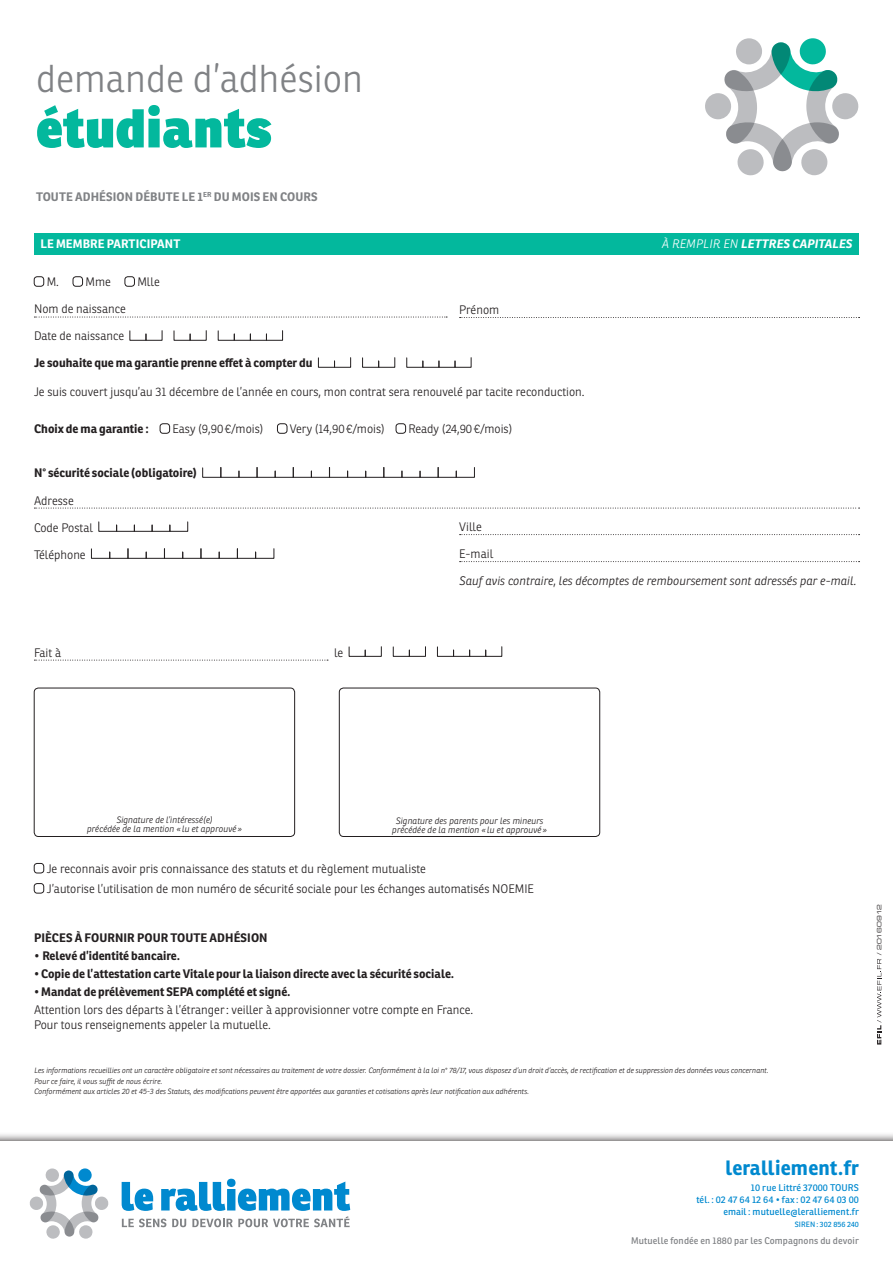
<style>
.page{position:relative;width:893px;height:1263px;background:#fff}
.page>*{position:absolute;margin:0;border:0;box-sizing:border-box;transform-origin:0 0}
.t1{font:800 53.1px "Ronnia";letter-spacing:.005em;color:#03b89d}
.t2{font:300 37.8px "Ronnia";color:#808285}
.t3{font:700 20.25px "Ronnia";letter-spacing:.01em;color:#0089cf}
.t4{font:300 12px/20.1px "Ronnia";color:#231f20}
.t5{font:700 12px "Ronnia";color:#231f20}
.t6{font:italic 300 12px "Ronnia";color:#231f20}
.t7{font:700 12px "Ronnia";letter-spacing:.01em;color:#808285}
.t8{font:italic 700 12px "Ronnia";letter-spacing:.01em;color:#fff}
.t9{font:700 12px "Ronnia";letter-spacing:.01em;color:#fff}
.t10{font:9.45px/12px "Ronnia";letter-spacing:.01em;color:#0089cf;text-align:right}
.t11{font:9.45px "Ronnia";letter-spacing:.01em;color:#808285}
.t12{font:italic 300 9px/9px "Ronnia";color:#231f20;text-align:center}
.t13{font:italic 300 7.5px/10.5px "Ronnia";color:#231f20}
.t14{font:7.5px "Ronnia";letter-spacing:.01em;color:#0089cf}
.t15{font:6px "Eurostile Extended Two";color:#231f20}
.s1{font-weight:300}
</style>
<div class="page">
<svg style="left:0;top:1134px;width:893px;height:7px;background:#cac9c9"></svg>
<svg style="left:122px;top:1179px;width:228px;height:48px"></svg>
<svg style="left:30px;top:1168px;width:78px;height:71px"></svg>
<svg style="left:705px;top:38px;width:153px;height:137px"></svg>
<div style="left:34px;top:233px;width:825px;height:21px;background:#03b89d"></div>
<svg style="left:34px;top:317px;width:413px;height:1px"></svg>
<svg style="left:34px;top:508px;width:826px;height:1px"></svg>
<svg style="left:34px;top:660px;width:294px;height:1px"></svg>
<div style="left:34px;top:277px;width:10px;height:9px;border:1px solid #231f20;border-radius:3px"></div>
<div style="left:73px;top:277px;width:10px;height:9px;border:1px solid #231f20;border-radius:3px"></div>
<div style="left:125px;top:277px;width:10px;height:9px;border:1px solid #231f20;border-radius:3px"></div>
<svg style="left:129px;top:330px;width:33px;height:11px"></svg>
<svg style="left:218px;top:330px;width:17px;height:11px"></svg>
<svg style="left:174px;top:330px;width:33px;height:11px"></svg>
<svg style="left:266px;top:330px;width:17px;height:11px"></svg>
<svg style="left:318px;top:357px;width:33px;height:11px"></svg>
<svg style="left:406px;top:357px;width:17px;height:11px"></svg>
<svg style="left:362px;top:357px;width:33px;height:11px"></svg>
<svg style="left:455px;top:357px;width:16px;height:11px"></svg>
<div style="left:160px;top:424px;width:10px;height:9px;border:1px solid #231f20;border-radius:3px"></div>
<div style="left:277px;top:424px;width:10px;height:9px;border:1px solid #231f20;border-radius:3px"></div>
<div style="left:396px;top:424px;width:10px;height:9px;border:1px solid #231f20;border-radius:3px"></div>
<svg style="left:220px;top:467px;width:128px;height:11px"></svg>
<svg style="left:365px;top:467px;width:37px;height:11px"></svg>
<svg style="left:420px;top:467px;width:55px;height:11px"></svg>
<svg style="left:98px;top:521px;width:19px;height:11px"></svg>
<svg style="left:169px;top:521px;width:19px;height:11px"></svg>
<svg style="left:91px;top:548px;width:183px;height:11px"></svg>
<svg style="left:349px;top:646px;width:33px;height:11px"></svg>
<svg style="left:437px;top:646px;width:17px;height:11px"></svg>
<svg style="left:393px;top:646px;width:33px;height:11px"></svg>
<svg style="left:485px;top:646px;width:17px;height:11px"></svg>
<div style="left:34px;top:863px;width:10px;height:10px;border:1px solid #231f20;border-radius:3px"></div>
<div style="left:34px;top:883px;width:10px;height:10px;border:1px solid #231f20;border-radius:3px"></div>
<svg style="left:460px;top:317px;width:400px;height:1px"></svg>
<svg style="left:460px;top:534px;width:400px;height:1px"></svg>
<svg style="left:460px;top:561px;width:400px;height:1px"></svg>
<div style="left:34px;top:688px;width:261px;height:149px;border:1px solid #231f20;border-radius:4px"></div>
<div style="left:339px;top:688px;width:261px;height:149px;border:1px solid #231f20;border-radius:4px"></div>
<svg style="left:877px;top:959px;width:5px;height:85px"></svg>
<h2 class="t2" style="left:36px;top:55px;width:329px">demande d’adhésion</h2>
<h1 class="t1" style="left:36px;top:93px;width:237px">étudiants</h1>
<p class="t7" style="left:36px;top:189px;width:283px">TOUTE ADHÉSION DÉBUTE LE 1<sup>ER</sup> DU MOIS EN COURS</p>
<p class="t9" style="left:40px;top:236px;width:141px">LE MEMBRE PARTICIPANT</p>
<p class="t8" style="left:662px;top:236px;width:192px"><span class="s1">À REMPLIR EN</span> LETTRES CAPITALES</p>
<p class="t4" style="left:47px;top:272px;width:66px">M. Mme</p>
<p class="t4" style="left:137px;top:272px;width:24px">Mlle</p>
<p class="t4" style="left:34px;top:299px;width:93px">Nom de naissance</p>
<p class="t4" style="left:34px;top:326px;width:92px">Date de naissance</p>
<p class="t5" style="left:34px;top:356px;width:280px">Je souhaite que ma garantie prenne effet à compter du</p>
<p class="t4" style="left:34px;top:382px;width:552px">Je suis couvert jusqu’au 31 décembre de l’année en cours, mon contrat sera renouvelé par tacite reconduction.</p>
<p class="t5" style="left:34px;top:422px;width:116px">Choix de ma garantie :</p>
<p class="t4" style="left:173px;top:419px;width:92px">Easy (9,90€/mois)</p>
<p class="t4" style="left:290px;top:419px;width:96px">Very (14,90€/mois)</p>
<p class="t4" style="left:409px;top:419px;width:105px">Ready (24,90€/mois)</p>
<p class="t5" style="left:34px;top:466px;width:164px">N° sécurité sociale (obligatoire)</p>
<p class="t4" style="left:34px;top:490px;width:41px">Adresse</p>
<p class="t4" style="left:34px;top:517px;width:61px">Code Postal</p>
<p class="t4" style="left:34px;top:544px;width:53px">Téléphone</p>
<p class="t4" style="left:459px;top:300px;width:41px">Prénom</p>
<p class="t4" style="left:459px;top:517px;width:24px">Ville</p>
<p class="t4" style="left:459px;top:544px;width:36px">E-mail</p>
<p class="t4" style="left:34px;top:642px;width:29px">Fait à</p>
<p class="t4" style="left:334px;top:642px;width:11px">le</p>
<p class="t6" style="left:459px;top:573px;width:398px">Sauf avis contraire, les décomptes de remboursement sont adressés par e-mail.</p>
<p class="t12" style="left:87px;top:815px;width:157px">Signature de l’intéressé(e)<br>précédée de la mention « lu et approuvé»</p>
<p class="t12" style="left:392px;top:816px;width:157px">Signature des parents pour les mineurs précédée de la mention « lu et approuvé»</p>
<p class="t4" style="left:47px;top:859px;width:489px">Je reconnais avoir pris connaissance des statuts et du règlement mutualiste<br>J’autorise l’utilisation de mon numéro de sécurité sociale pour les échanges automatisés NOEMIE</p>
<p class="t5" style="left:34px;top:930px;width:235px">PIÈCES À FOURNIR POUR TOUTE ADHÉSION</p>
<p class="t5" style="left:34px;top:948px;width:148px"><span class="s1">•</span> Relevé d’identité bancaire.</p>
<p class="t5" style="left:34px;top:966px;width:422px">• Copie de l’attestation carte Vitale pour la liaison directe avec la sécurité sociale.</p>
<p class="t5" style="left:34px;top:984px;width:258px">• Mandat de prélèvement SEPA complété et signé.</p>
<p class="t4" style="left:34px;top:1002px;width:441px;line-height:15px">Attention lors des départs à l’étranger: veiller à approvisionner votre compte en France.<br>Pour tous renseignements appeler la mutuelle.</p>
<p class="t13" style="left:34px;top:1065px;width:736px">Les informations recueillies ont un caractère obligatoire et sont nécessaires au traitement de votre dossier. Conformément à la loi n° 78/17, vous disposez d’un droit d’accès, de rectification et de suppression des données vous concernant.<br>Pour ce faire, il vous suffit de nous écrire.<br>Conformément aux articles 20 et 45-3 des Statuts, des modifications peuvent être apportées aux garanties et cotisations après leur notification aux adhérents.</p>
<p class="t15" style="left:875px;top:955px;width:53px;rotate:-90deg">/ 20160912</p>
<h3 class="t3" style="left:725px;top:1155px;width:135px">leralliement.fr</h3>
<p class="t10" style="left:696px;top:1182px;width:164px">10 rue Littré 37000 TOURS<br>tél. : 02 47 64 12 64 • fax : 02 47 64 03 00 email: mutuelle@leralliement.fr</p>
<p class="t14" style="left:795px;top:1220px;width:66px">SIREN: 302 856 240</p>
<p class="t11" style="left:631px;top:1234px;width:229px">Mutuelle fondée en 1880 par les Compagnons du devoir</p>
</div>
